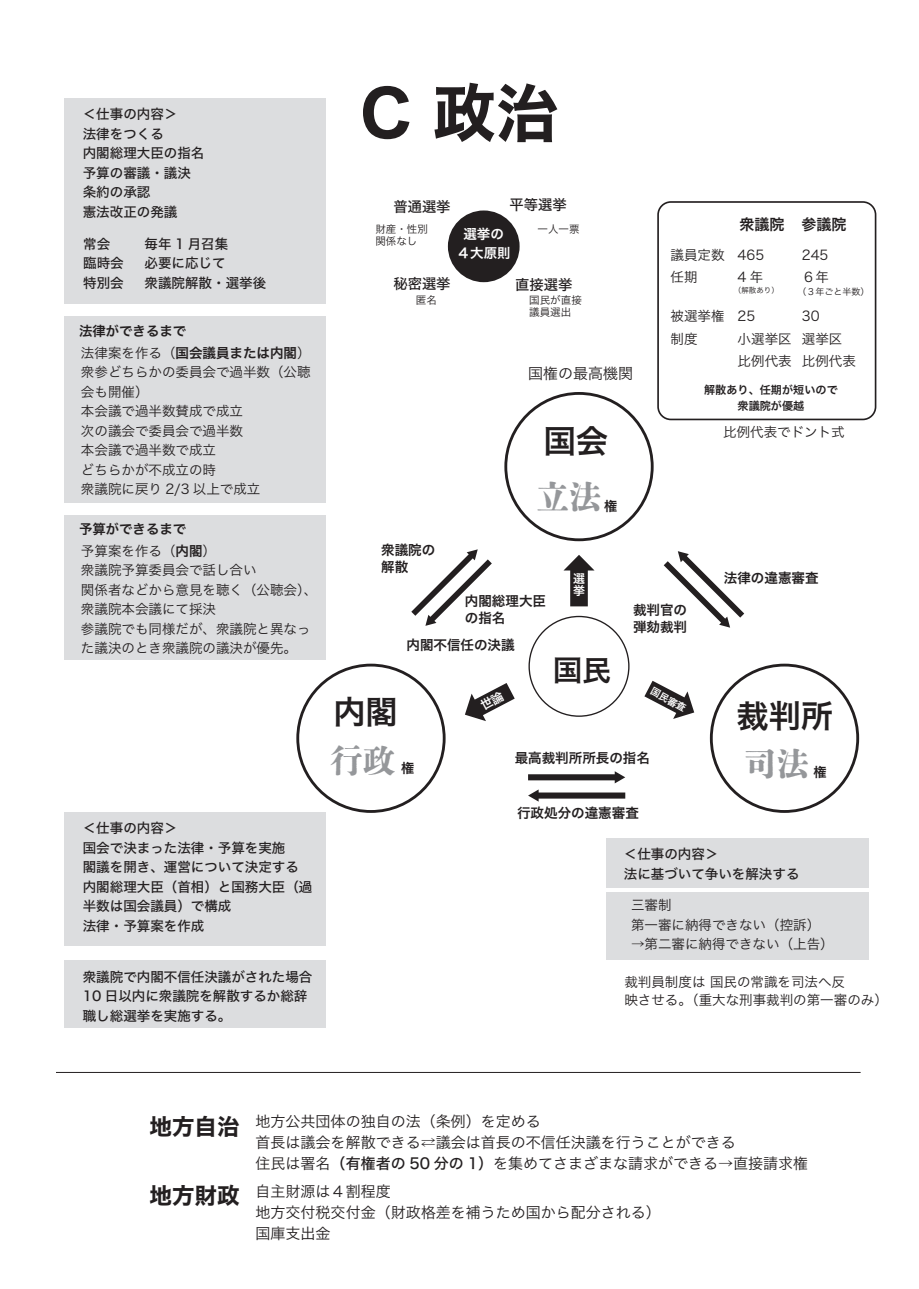
<style>
.page{position:relative;width:919px;height:1289px;background:#fff}
.page>*{position:absolute;margin:0;border:0;box-sizing:border-box;transform-origin:0 0}
.t1{font:62.85px "Hiragino Sans W7";color:#231f20}
.t2{font:800 32.7px "DNP Shuei N Shogo Min Std";color:#95979a}
.t3{font:32.25px "Hiragino Sans W6";color:#231f20}
.t4{font:29.1px "Hiragino Sans W6";color:#231f20}
.t5{font:15px/21px "Hiragino Sans W3";color:#231f20}
.t6{font:15px "Hiragino Sans W6";color:#231f20}
.t7{font:14.25px "Hiragino Sans W5";color:#231f20}
.t8{font:13.5px/19.5px "Hiragino Sans W3";color:#231f20}
.t9{font:13.5px/19.5px "Hiragino Sans W5";color:#231f20}
.t10{font:13.5px/17px "Hiragino Sans W6";color:#231f20}
.t11{font:13.5px/19.5px "Hiragino Sans W6";color:#fff;text-align:center}
.t12{font:13.35px "Hiragino Sans W6";color:#231f20}
.t13{font:13.2px "Hiragino Sans W6";color:#231f20}
.t14{font:12px/12px "Hiragino Sans W6";color:#fff}
.t15{font:11.1px/15.9px "Hiragino Sans W6";color:#231f20;text-align:center}
.t16{font:10.5px/12px "Hiragino Sans W3";color:#231f20}
.t17{font:9.6px "Hiragino Sans W6";color:#fff}
.t18{font:9px "Hiragino Sans W3";color:#231f20}
.t19{font:7.5px "Hiragino Sans W3";color:#231f20}
.s1{font-family:"Hiragino Sans W3"}
.s2{font-family:"Hiragino Sans W6"}
.s3{font-family:"Hiragino Sans W7";font-size:22.5px}
.s4{font-family:"Hiragino Sans W5"}
</style>
<div class="page">
<div style="left:64px;top:515px;width:261px;height:144px;background:#dcdddf"></div>
<div style="left:64px;top:316px;width:261px;height:187px;background:#dcdddf"></div>
<div style="left:657px;top:201px;width:219px;height:219px;border:2px solid #231f20;border-radius:13px"></div>
<div style="left:606px;top:838px;width:262px;height:49px;background:#dcdddf"></div>
<div style="left:64px;top:98px;width:261px;height:206px;background:#dcdddf"></div>
<div style="left:504px;top:392px;width:149px;height:149px;border:3px solid #231f20;border-radius:50%"></div>
<div style="left:296px;top:663px;width:149px;height:149px;border:3px solid #231f20;border-radius:50%"></div>
<div style="left:709px;top:663px;width:150px;height:149px;border:3px solid #231f20;border-radius:50%"></div>
<svg style="left:528px;top:771px;width:97px;height:12px"></svg>
<svg style="left:528px;top:789px;width:97px;height:12px"></svg>
<svg style="left:411px;top:549px;width:81px;height:77px"></svg>
<svg style="left:663px;top:551px;width:81px;height:76px"></svg>
<svg style="left:563px;top:555px;width:31px;height:51px"></svg>
<svg style="left:644px;top:680px;width:50px;height:39px"></svg>
<div style="left:64px;top:812px;width:261px;height:133px;background:#dcdddf"></div>
<div style="left:64px;top:960px;width:261px;height:68px;background:#dcdddf"></div>
<div style="left:606px;top:892px;width:262px;height:68px;background:#dcdddf"></div>
<hr style="left:56px;top:1072px;width:804px;height:1px;background:#231f20">
<div style="left:448px;top:210px;width:71px;height:72px;background:#231f20;border-radius:50%"></div>
<svg style="left:465px;top:683px;width:49px;height:38px"></svg>
<p class="t9" style="left:83px;top:104px;width:123px">＜仕事の内容＞<br>法律をつくる<br>内閣総理大臣の指名予算の審議・議決条約の承認<br>憲法改正の発議</p>
<p class="t9" style="left:83px;top:233px;width:42px">常会臨時会特別会</p>
<p class="t9" style="left:145px;top:233px;width:123px">毎年 1 月召集<br>必要に応じて<br>衆議院解散・選挙後</p>
<p class="t12" style="left:79px;top:319px;width:109px">法律ができるまで</p>
<p class="t10" style="left:81px;top:343px;width:231px"><span class="s1">法律案を作る（</span>国会議員または内閣<span class="s1">）</span></p>
<p class="t8" style="left:81px;top:361px;width:231px">衆参どちらかの委員会で過半数（公聴会も開催）<br>本会議で過半数賛成で成立<br>次の議会で委員会で過半数<br>本会議で過半数で成立<br>どちらかが不成立の時<br>衆議院に戻り 2/3 以上で成立</p>
<p class="t12" style="left:79px;top:517px;width:109px">予算ができるまで</p>
<p class="t8" style="left:81px;top:540px;width:238px">予算案を作る（<span class="s2">内閣</span>）<br>衆議院予算委員会で話し合い<br>関係者などから意見を聴く（公聴会）、衆議院本会議にて採決<br>参議院でも同様だが、衆議院と異なった議決のとき衆議院の議決が優先。</p>
<p class="t9" style="left:83px;top:817px;width:231px">＜仕事の内容＞<br>国会で決まった法律・予算を実施<br>閣議を開き、運営について決定する内閣総理大臣（首相）と国務大臣（過半数は国会議員）で構成<br>法律・予算案を作成</p>
<p class="t9" style="left:83px;top:965px;width:231px">衆議院で内閣不信任決議がされた場合<br>10 日以内に衆議院を解散するか総辞職し総選挙を実施する。</p>
<h1 class="t1" style="left:360px;top:64px;width:200px">C 政治</h1>
<p class="t7" style="left:393px;top:193px;width:59px">普通選挙</p>
<p class="t7" style="left:509px;top:192px;width:59px">平等選挙</p>
<p class="t16" style="left:375px;top:222px;width:54px">財産・性別関係なし</p>
<p class="t16" style="left:537px;top:222px;width:43px">一人一票</p>
<p class="t11" style="left:456px;top:223px;width:55px">選挙の<br>４大原則</p>
<p class="t7" style="left:393px;top:271px;width:59px">秘密選挙</p>
<p class="t7" style="left:515px;top:272px;width:59px">直接選挙</p>
<p class="t16" style="left:416px;top:293px;width:22px">匿名</p>
<p class="t16" style="left:529px;top:293px;width:54px">国民が直接議員選出</p>
<p class="t5" style="left:528px;top:362px;width:106px">国権の最高機関</p>
<h3 class="t3" style="left:543px;top:411px;width:66px">国会</h3>
<h2 class="t2" style="left:536px;top:474px;width:67px">立法</h2>
<p class="t13" style="left:604px;top:494px;width:15px">権</p>
<p class="t8" style="left:670px;top:242px;width:55px;line-height:22.5px">議員定数任期</p>
<p class="t8" style="left:670px;top:304px;width:55px;line-height:22.5px">被選挙権制度</p>
<p class="t6" style="left:739px;top:211px;width:47px">衆議院</p>
<p class="t8" style="left:737px;top:242px;width:28px;line-height:22.5px">465<br>4年</p>
<p class="t19" style="left:733px;top:284px;width:46px">（解散あり）</p>
<p class="t8" style="left:737px;top:304px;width:55px;line-height:22.5px">25<br>小選挙区比例代表</p>
<p class="t6" style="left:801px;top:211px;width:46px">参議院</p>
<p class="t8" style="left:801px;top:242px;width:28px;line-height:22.5px">245<br>６年</p>
<p class="t18" style="left:797px;top:283px;width:73px">（３年ごと半数）</p>
<p class="t8" style="left:801px;top:304px;width:55px;line-height:22.5px">30<br>選挙区比例代表</p>
<p class="t15" style="left:704px;top:381px;width:135px">解散あり、任期が短いので衆議院が優越</p>
<p class="t8" style="left:723px;top:421px;width:123px">比例代表でドント式</p>
<p class="t10" style="left:381px;top:540px;width:56px">衆議院の解散</p>
<p class="t10" style="left:465px;top:592px;width:83px">内閣総理大臣の指名</p>
<p class="t10" style="left:406px;top:636px;width:110px">内閣不信任の決議</p>
<p class="t14" style="left:573px;top:572px;width:13px">選挙</p>
<h3 class="t4" style="left:553px;top:643px;width:60px">国民</h3>
<p class="t10" style="left:633px;top:600px;width:56px">裁判官の弾劾裁判</p>
<p class="t10" style="left:723px;top:569px;width:96px">法律の違憲審査</p>
<p class="t17" style="left:655px;top:682px;width:40px;rotate:29deg">国民審査</p>
<h3 class="t3" style="left:333px;top:682px;width:66px">内閣</h3>
<h3 class="t3" style="left:736px;top:686px;width:98px">裁判所</h3>
<h2 class="t2" style="left:330px;top:738px;width:67px">行政</h2>
<h2 class="t2" style="left:743px;top:740px;width:67px">司法</h2>
<p class="t10" style="left:514px;top:749px;width:137px">最高裁判所所長の指名</p>
<p class="t13" style="left:401px;top:756px;width:15px">権</p>
<p class="t13" style="left:813px;top:760px;width:15px">権</p>
<p class="t10" style="left:517px;top:803px;width:123px">行政処分の違憲審査</p>
<p class="t9" style="left:624px;top:843px;width:177px">＜仕事の内容＞<br>法に基づいて争いを解決する</p>
<p class="t8" style="left:631px;top:894px;width:190px">三審制<br>第一審に納得できない（控訴）</p>
<p class="t8" style="left:631px;top:933px;width:204px">→第二審に納得できない（上告）</p>
<p class="t8" style="left:624px;top:971px;width:265px;line-height:18px">裁判員制度は 国民の常識を司法へ反<br>映させる。（重大な刑事裁判の第一審のみ）</p>
<p class="t5" style="left:255px;top:1109px;width:554px;text-indent:-106px"><span class="s3">地方自治</span> 地方公共団体の独自の法（条例）を定める<br>首長は議会を解散できる⇄議会は首長の不信任決議を行うことができる<br>住民は署名<span class="s4">（有権者の 50 分の 1）</span>を集めてさまざまな請求ができる→直接請求権</p>
<p class="t5" style="left:255px;top:1179px;width:407px;text-indent:-106px"><span class="s3">地方財政</span> 自主財源は４割程度<br>地方交付税交付金（財政格差を補うため国から配分される）国庫支出金</p>
</div>
